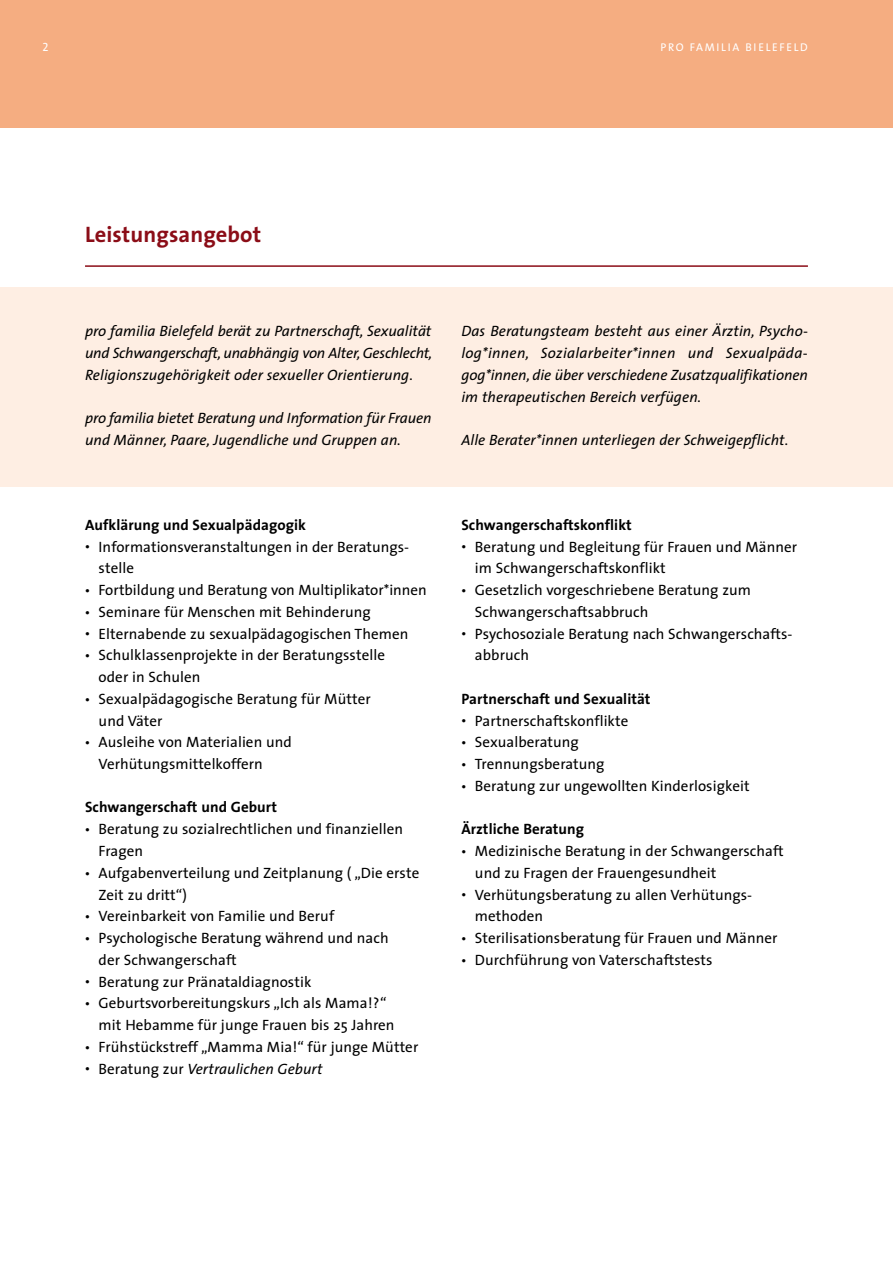
<style>
.page{position:relative;width:893px;height:1263px;background:#fff}
.page>*{position:absolute;margin:0;border:0;box-sizing:border-box;transform-origin:0 0}
.t1{font:700 22.5px "The Sans";letter-spacing:.005em;color:#8b0d17}
.t2{font:15px/21.8px "The Sans";letter-spacing:.005em;color:#000}
.t3{font:italic 15px/21.8px "The Sans";letter-spacing:.005em;color:#000;text-align:justify}
.t4{font:700 15px "The Sans";letter-spacing:.005em;color:#000}
.t5{font:900 15px/21.8px "The Sans";color:#000}
.t6{font:12px "The Sans Caps";color:#fff}
.t7{font:11.25px "The Sans";letter-spacing:.15em;color:#fff}
.s1{font-style:italic}
</style>
<div class="page">
<div style="left:0;top:0;width:893px;height:128px;background:#f5ad81"></div>
<div style="left:0;top:287px;width:893px;height:200px;background:#feeee3"></div>
<hr style="left:85px;top:265px;width:723px;height:2px;background:#8b0d17">
<p class="t6" style="left:43px;top:37px;width:8px">2</p>
<p class="t7" style="left:660px;top:38px;width:149px">PRO FAMILIA BIELEFELD</p>
<h1 class="t1" style="left:85px;top:215px;width:178px">Leistungsangebot</h1>
<p class="t3" style="left:85px;top:320px;width:349px">pro familia Bielefeld berät zu Partnerschaft, Sexualität und Schwangerschaft, unabhängig von Alter, Geschlecht, Religionszugehörigkeit oder sexueller Orientierung.</p>
<p class="t3" style="left:85px;top:407px;width:348px">pro familia bietet Beratung und Information für Frauen und Männer, Paare, Jugendliche und Gruppen an.</p>
<p class="t4" style="left:85px;top:512px;width:223px">Aufklärung und Sexualpädagogik</p>
<p class="t5" style="left:85px;top:535px;width:6px">·</p>
<p class="t2" style="left:99px;top:535px;width:330px">Informationsveranstaltungen in der Beratungs&shy;stelle<br>Fortbildung und Beratung von Multiplikator*innen Seminare für Menschen mit Behinderung Elternabende zu sexualpädagogischen Themen Schulklassenprojekte in der Beratungsstelle<br>oder in Schulen<br>Sexualpädagogische Beratung für Mütter<br>und Väter<br>Ausleihe von Materialien und Verhütungsmittelkoffern</p>
<p class="t5" style="left:85px;top:579px;width:6px;text-align:justify">· · · ·</p>
<p class="t5" style="left:85px;top:687px;width:6px">·</p>
<p class="t5" style="left:85px;top:731px;width:6px">·</p>
<p class="t4" style="left:85px;top:795px;width:194px">Schwangerschaft und Geburt</p>
<p class="t5" style="left:85px;top:818px;width:6px">·</p>
<p class="t2" style="left:99px;top:818px;width:322px">Beratung zu sozialrechtlichen und finanziellen Fragen<br>Aufgabenverteilung und Zeitplanung ( „Die erste Zeit zu dritt“)<br>Vereinbarkeit von Familie und Beruf Psychologische Beratung während und nach<br>der Schwangerschaft<br>Beratung zur Pränataldiagnostik Geburtsvorbereitungskurs „Ich als Mama!?“<br>mit Hebamme für junge Frauen bis 25 Jahren Frühstückstreff „Mamma Mia!“ für junge Mütter Beratung zur <span class="s1">Vertraulichen Geburt</span></p>
<p class="t5" style="left:85px;top:861px;width:6px">·</p>
<p class="t5" style="left:85px;top:905px;width:6px">· ·</p>
<p class="t5" style="left:85px;top:970px;width:6px">· ·</p>
<p class="t5" style="left:85px;top:1035px;width:6px">· ·</p>
<p class="t3" style="left:461px;top:320px;width:348px">Das Beratungsteam besteht aus einer Ärztin, Psycho&shy;log*innen, Sozialarbeiter*innen und Sexualpäda&shy;gog*innen, die über verschiedene Zusatzqualifikationen im therapeutischen Bereich verfügen.</p>
<p class="t3" style="left:461px;top:429px;width:329px">Alle Berater*innen unterliegen der Schweigepflicht.</p>
<p class="t4" style="left:461px;top:512px;width:172px">Schwangerschaftskonflikt</p>
<p class="t5" style="left:461px;top:535px;width:6px">·</p>
<p class="t2" style="left:475px;top:535px;width:324px">Beratung und Begleitung für Frauen und Männer im Schwangerschaftskonflikt<br>Gesetzlich vorgeschriebene Beratung zum Schwangerschaftsabbruch<br>Psychosoziale Beratung nach Schwangerschafts&shy;abbruch</p>
<p class="t5" style="left:461px;top:579px;width:6px">·</p>
<p class="t5" style="left:461px;top:622px;width:6px">·</p>
<p class="t4" style="left:461px;top:686px;width:191px">Partnerschaft und Sexualität</p>
<p class="t5" style="left:461px;top:709px;width:6px;text-align:justify">· · · ·</p>
<p class="t4" style="left:461px;top:816px;width:124px">Ärztliche Beratung</p>
<p class="t5" style="left:461px;top:840px;width:6px">·</p>
<p class="t2" style="left:475px;top:709px;width:276px">Partnerschaftskonflikte<br>Sexualberatung<br>Trennungsberatung<br>Beratung zur ungewollten Kinderlosigkeit</p>
<p class="t2" style="left:475px;top:840px;width:310px">Medizinische Beratung in der Schwangerschaft und zu Fragen der Frauengesundheit Verhütungsberatung zu allen Verhütungs&shy;methoden<br>Sterilisationsberatung für Frauen und Männer Durchführung von Vaterschaftstests</p>
<p class="t5" style="left:461px;top:883px;width:6px">·</p>
<p class="t5" style="left:461px;top:927px;width:6px">· ·</p>
</div>
